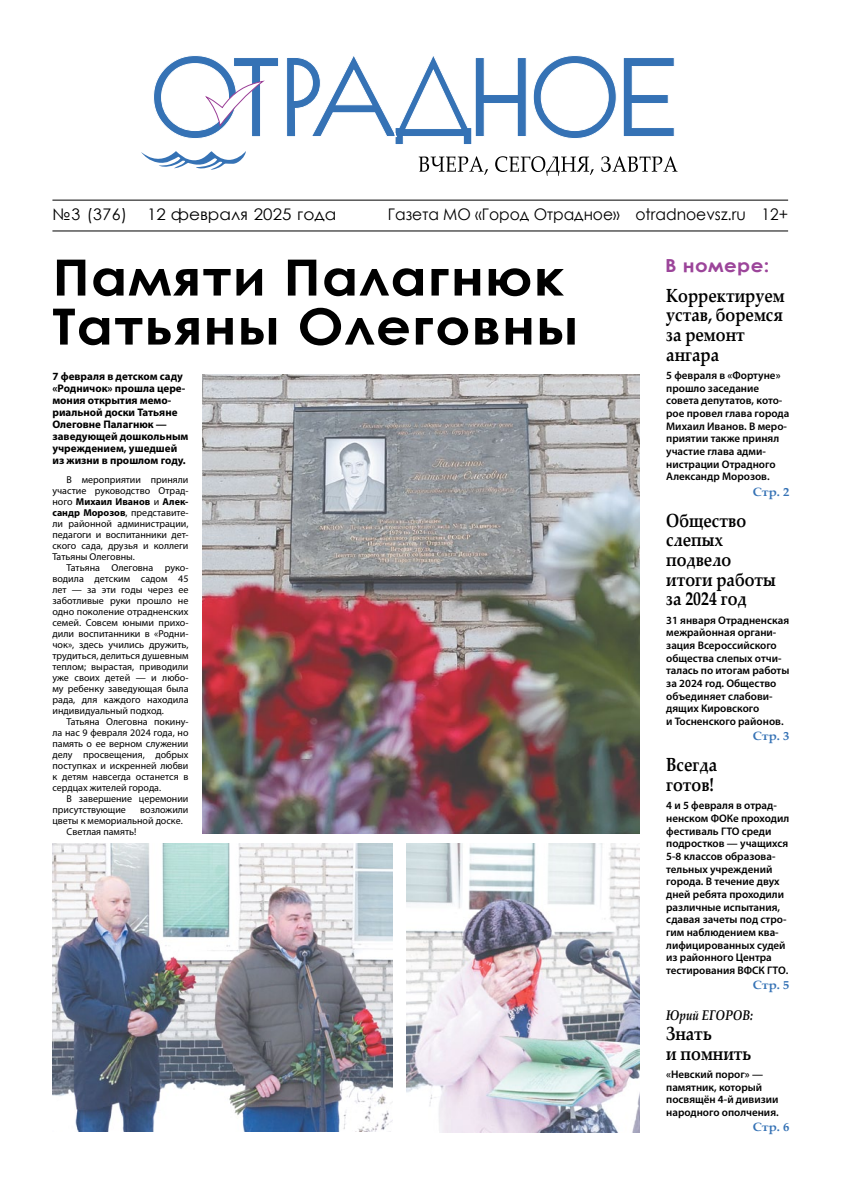
<style>
.page{position:relative;width:842px;height:1191px;background:#fff}
.page>*{position:absolute;margin:0;border:0;box-sizing:border-box;transform-origin:0 0}
.t1{font:700 50px/49px "Century Gothic";letter-spacing:.02em;color:#000;scale:1.1 1}
.t2{font:700 19px/19.6px "Palatino Linotype";color:#000;scale:.83 1}
.t3{font:700 18px "Century Gothic";letter-spacing:.02em;color:#9c459a;scale:1.1 1}
.t4{font:16px "Century Gothic";color:#000}
.t5{font:16px "Century Gothic";color:#000;scale:1.06 1}
.t6{font:italic 700 14px "Palatino Linotype";color:#000;scale:.83 1}
.t7{font:700 12px "Palatino Linotype";color:#3572b5;scale:1.05 1}
.t8{font:600 11px/12.7px "Myriad Pro";color:#000}
.t9{font:700 11px/12px "Myriad Pro";color:#000}
.t10{font:10px/11px "Myriad Pro";color:#000;text-align:justify}
.s1{font-weight:700}
</style>
<div class="page">
<hr style="left:52px;top:200px;width:736px;height:1px;background:#000">
<hr style="left:52px;top:231px;width:736px;height:1px;background:#000">
<img style="left:52px;top:843px;width:340px;height:289px">
<img style="left:407px;top:843px;width:232px;height:289px">
<img style="left:203px;top:375px;width:436px;height:458px">
<svg style="left:153px;top:55px;width:522px;height:89px"></svg>
<svg style="left:419px;top:156px;width:258px;height:20px"></svg>
<svg style="left:205px;top:80px;width:62px;height:48px"></svg>
<svg style="left:141px;top:151px;width:105px;height:19px"></svg>
<h3 class="t4" style="left:52px;top:203px;width:76px">№3 (376)</h3>
<h3 class="t5" style="left:147px;top:203px;width:180px">12 февраля 2025 года</h3>
<h3 class="t4" style="left:388px;top:203px;width:402px">Газета МО «Город Отрадное» otradnoevsz.ru 12+</h3>
<h3 class="t3" style="left:665px;top:251px;width:96px">В номере:</h3>
<h2 class="t2" style="left:666px;top:285px;width:144px">Корректируем устав, боремся за ремонт ангара</h2>
<p class="t8" style="left:666px;top:369px;width:125px">5 февраля в «Фортуне» прошло заседание совета депутатов, кото&shy;рое провел глава города<br>Михаил Иванов. В меро&shy;приятии также принял участие глава адми&shy;нистрации Отрадного<br>Александр Морозов.</p>
<p class="t7" style="left:753px;top:483px;width:37px">Стр. 2</p>
<h2 class="t2" style="left:666px;top:510px;width:134px">Общество слепых подвело итоги работы за 2024 год</h2>
<p class="t8" style="left:666px;top:613px;width:125px">31 января Отрадненская межрайонная органи&shy;зация Всероссийского общества слепых отчи&shy;талась по итогам работы за 2024 год. Общество объединяет слабови&shy;дящих Кировского<br>и Тосненского районов.</p>
<p class="t7" style="left:753px;top:728px;width:37px">Стр. 3</p>
<h2 class="t2" style="left:666px;top:754px;width:63px">Всегда готов!</h2>
<p class="t8" style="left:666px;top:799px;width:125px">4 и 5 февраля в отрад&shy;ненском ФОКе проходил фестиваль ГТО среди подростков — учащихся<br>5-8 классов образова&shy;тельных учреждений города. В течение двух дней ребята проходили различные испытания, сдавая зачеты под стро&shy;гим наблюдением ква&shy;лифицированных судей из районного Центра тестирования ВФСК ГТО.</p>
<p class="t7" style="left:753px;top:976px;width:37px">Стр. 5</p>
<h3 class="t6" style="left:666px;top:1005px;width:106px">Юрий ЕГОРОВ:</h3>
<h2 class="t2" style="left:666px;top:1023px;width:104px">Знать<br>и помнить</h2>
<p class="t8" style="left:666px;top:1067px;width:114px">«Невский порог» — памятник, который посвящён 4-й дивизии народного ополчения.</p>
<p class="t7" style="left:753px;top:1118px;width:37px">Стр. 6</p>
<h1 class="t1" style="left:52px;top:251px;width:480px">Памяти Палагнюк<br>Татьяны Олеговны</h1>
<p class="t9" style="left:52px;top:370px;width:138px">7 февраля в детском саду «Родничок» прошла цере&shy;мония открытия мемо&shy;риальной доски Татьяне<br>Олеговне Палагнюк — заведующей дошкольным учреждением, ушедшей из жизни в прошлом году.</p>
<p class="t10" style="left:52px;top:474px;width:138px;text-indent:14px">В мероприятии приняли участие руководство Отрад&shy;ного <span class="s1">Михаил Иванов</span> и <span class="s1">Алек&shy;сандр Морозов</span>, представите&shy;ли районной администрации, педагоги и воспитанники дет&shy;ского сада, друзья и коллеги Татьяны Олеговны.</p>
<p class="t10" style="left:52px;top:562px;width:138px;text-indent:14px">Татьяна Олеговна руко&shy;водила детским садом 45 лет — за эти годы через ее заботливые руки прошло не одно поколение отрадненских семей. Совсем юными прихо&shy;дили воспитанники в «Родни&shy;чок», здесь учились дружить, трудиться, делиться душевным теплом; вырастая, приводили уже своих детей — и любо&shy;му ребенку заведующая была рада, для каждого находила индивидуальный подход.</p>
<p class="t10" style="left:52px;top:716px;width:138px;text-indent:14px">Татьяна Олеговна покину&shy;ла нас 9 февраля 2024 года, но память о ее верном служении делу просвещения, добрых поступках и искренней любви к детям навсегда останется в сердцах жителей города.</p>
<p class="t10" style="left:52px;top:793px;width:138px;text-indent:14px">В завершение церемонии присутствующие</p>
<p class="t10" style="left:140px;top:804px;width:50px">возложили</p>
<p class="t10" style="left:52px;top:815px;width:132px">цветы к мемориальной доске.</p>
<p class="t10" style="left:67px;top:826px;width:71px">Светлая память!</p>
</div>
